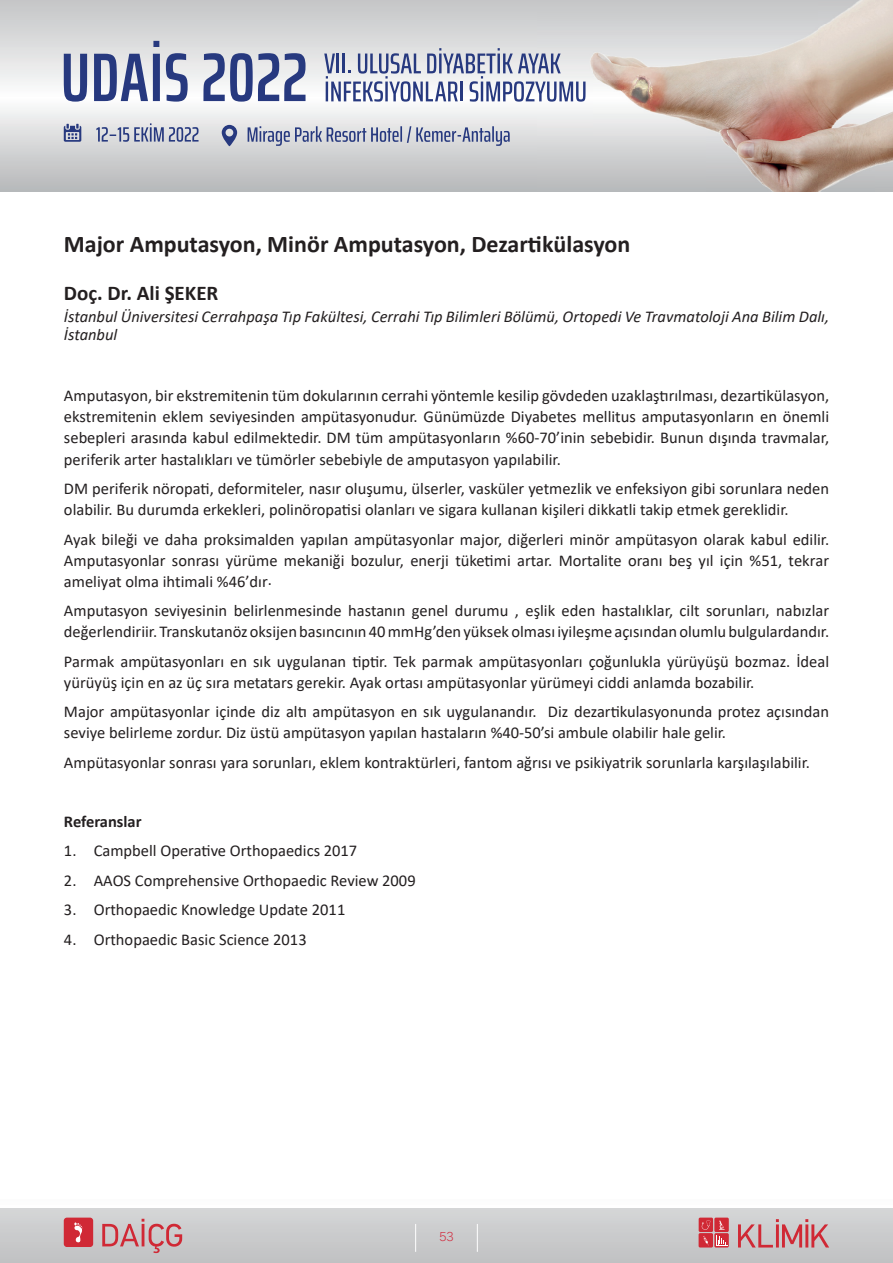
<style>
.page{position:relative;width:893px;height:1263px;background:#fff}
.page>*{position:absolute;margin:0;border:0;box-sizing:border-box;transform-origin:0 0}
.t1{font:700 24px "Calibri";color:#231f20}
.t2{font:700 21px "Calibri";color:#231f20}
.t3{font:16.5px/21px "Calibri";color:#231f20}
.t4{font:italic 16.5px/18px "Calibri";color:#231f20}
.t5{font:700 16.5px "Calibri";color:#231f20}
.t6{font:100 13.5px "SF Compact Text";color:#d22539}
</style>
<div class="page">
<div style="left:0;top:1208px;width:893px;height:55px;background:#c8c8c9"></div>
<div style="left:0;top:1208px;width:880px;height:12px;background:#d3d5d5"></div>
<svg style="left:880px;top:1208px;width:13px;height:11px"></svg>
<svg style="left:415px;top:1224px;width:1px;height:28px"></svg>
<svg style="left:477px;top:1224px;width:1px;height:28px"></svg>
<div style="left:64px;top:1217px;width:29px;height:30px;background:#d02935;border-radius:3px"></div>
<svg style="left:74px;top:1222px;width:9px;height:21px"></svg>
<svg style="left:102px;top:1219px;width:80px;height:34px"></svg>
<svg style="left:738px;top:1219px;width:91px;height:28px"></svg>
<div style="left:699px;top:1233px;width:14px;height:14px;background:#d02935;border-radius:2px"></div>
<div style="left:699px;top:1217px;width:14px;height:15px;background:#d02935;border-radius:2px"></div>
<div style="left:714px;top:1217px;width:15px;height:15px;background:#d02935;border-radius:2px"></div>
<svg style="left:701px;top:1220px;width:9px;height:10px"></svg>
<svg style="left:703px;top:1236px;width:6px;height:9px"></svg>
<div style="left:714px;top:1233px;width:15px;height:14px;background:#d02935;border-radius:2px"></div>
<svg style="left:716px;top:1220px;width:11px;height:26px"></svg>
<img style="left:537px;top:0;width:356px;height:191px">
<svg style="left:96px;top:123px;width:103px;height:19px;background:#adb2c6"></svg>
<svg style="left:64px;top:124px;width:17px;height:18px"></svg>
<svg style="left:248px;top:126px;width:262px;height:20px;background:#afb4c6"></svg>
<svg style="left:222px;top:125px;width:15px;height:21px"></svg>
<svg style="left:64px;top:54px;width:23px;height:48px"></svg>
<svg style="left:94px;top:41px;width:66px;height:60px;background:#929aba"></svg>
<svg style="left:166px;top:53px;width:22px;height:49px"></svg>
<svg style="left:203px;top:53px;width:102px;height:49px"></svg>
<svg style="left:324px;top:48px;width:261px;height:54px"></svg>
<h1 class="t1" style="left:64px;top:227px;width:568px">Major Amputasyon, Minör Amputasyon, Dezartikülasyon</h1>
<p class="t2" style="left:64px;top:278px;width:156px">Doç. Dr. Ali ŞEKER</p>
<p class="t4" style="left:64px;top:307px;width:767px">İstanbul Üniversitesi Cerrahpaşa Tıp Fakültesi, Cerrahi Tıp Bilimleri Bölümü, Ortopedi Ve Travmatoloji Ana Bilim Dalı,<br>İstanbul</p>
<p class="t3" style="left:64px;top:385px;width:767px;text-align:justify">Amputasyon, bir ekstremitenin tüm dokularının cerrahi yöntemle kesilip gövdeden uzaklaştırılması, dezartikülasyon, ekstremitenin eklem seviyesinden ampütasyonudur. Günümüzde Diyabetes mellitus amputasyonların en önemli sebepleri arasında kabul edilmektedir. DM tüm ampütasyonların %60-70’inin sebebidir. Bunun dışında travmalar, periferik arter hastalıkları ve tümörler sebebiyle de amputasyon yapılabilir.</p>
<p class="t3" style="left:64px;top:478px;width:767px">DM periferik nöropati, deformiteler, nasır oluşumu, ülserler, vasküler yetmezlik ve enfeksiyon gibi sorunlara neden olabilir. Bu durumda erkekleri, polinöropatisi olanları ve sigara kullanan kişileri dikkatli takip etmek gereklidir.</p>
<p class="t3" style="left:64px;top:528px;width:767px;text-align:justify">Ayak bileği ve daha proksimalden yapılan ampütasyonlar major, diğerleri minör ampütasyon olarak kabul edilir.<br>Amputasyonlar sonrası yürüme mekaniği bozulur, enerji tüketimi artar. Mortalite oranı beş yıl için %51, tekrar ameliyat olma ihtimali %46’dır.</p>
<p class="t3" style="left:64px;top:600px;width:767px">Amputasyon seviyesinin belirlenmesinde hastanın genel durumu , eşlik eden hastalıklar, cilt sorunları, nabızlar değerlendiriir. Transkutanöz oksijen basıncının 40 mmHg’den yüksek olması iyileşme açısından olumlu bulgulardandır.</p>
<p class="t3" style="left:64px;top:650px;width:767px">Parmak ampütasyonları en sık uygulanan tiptir. Tek parmak ampütasyonları çoğunlukla yürüyüşü bozmaz. İdeal yürüyüş için en az üç sıra metatars gerekir. Ayak ortası ampütasyonlar yürümeyi ciddi anlamda bozabilir.</p>
<p class="t3" style="left:64px;top:701px;width:767px">Major ampütasyonlar içinde diz altı ampütasyon en sık uygulanandır. Diz dezartikulasyonunda protez açısından seviye belirleme zordur. Diz üstü ampütasyon yapılan hastaların %40-50’si ambule olabilir hale gelir.</p>
<p class="t3" style="left:64px;top:751px;width:747px">Ampütasyonlar sonrası yara sorunları, eklem kontraktürleri, fantom ağrısı ve psikiyatrik sorunlarla karşılaşılabilir.</p>
<p class="t5" style="left:64px;top:809px;width:79px">Referanslar</p>
<p class="t3" style="left:64px;top:840px;width:295px">1. Campbell Operative Orthopaedics 2017</p>
<p class="t3" style="left:64px;top:869px;width:353px">2. AAOS Comprehensive Orthopaedic Review 2009</p>
<p class="t3" style="left:64px;top:899px;width:283px">3. Orthopaedic Knowledge Update 2011</p>
<p class="t3" style="left:64px;top:928px;width:244px">4. Orthopaedic Basic Science 2013</p>
<p class="t6" style="left:439px;top:1229px;width:16px">53</p>
</div>
